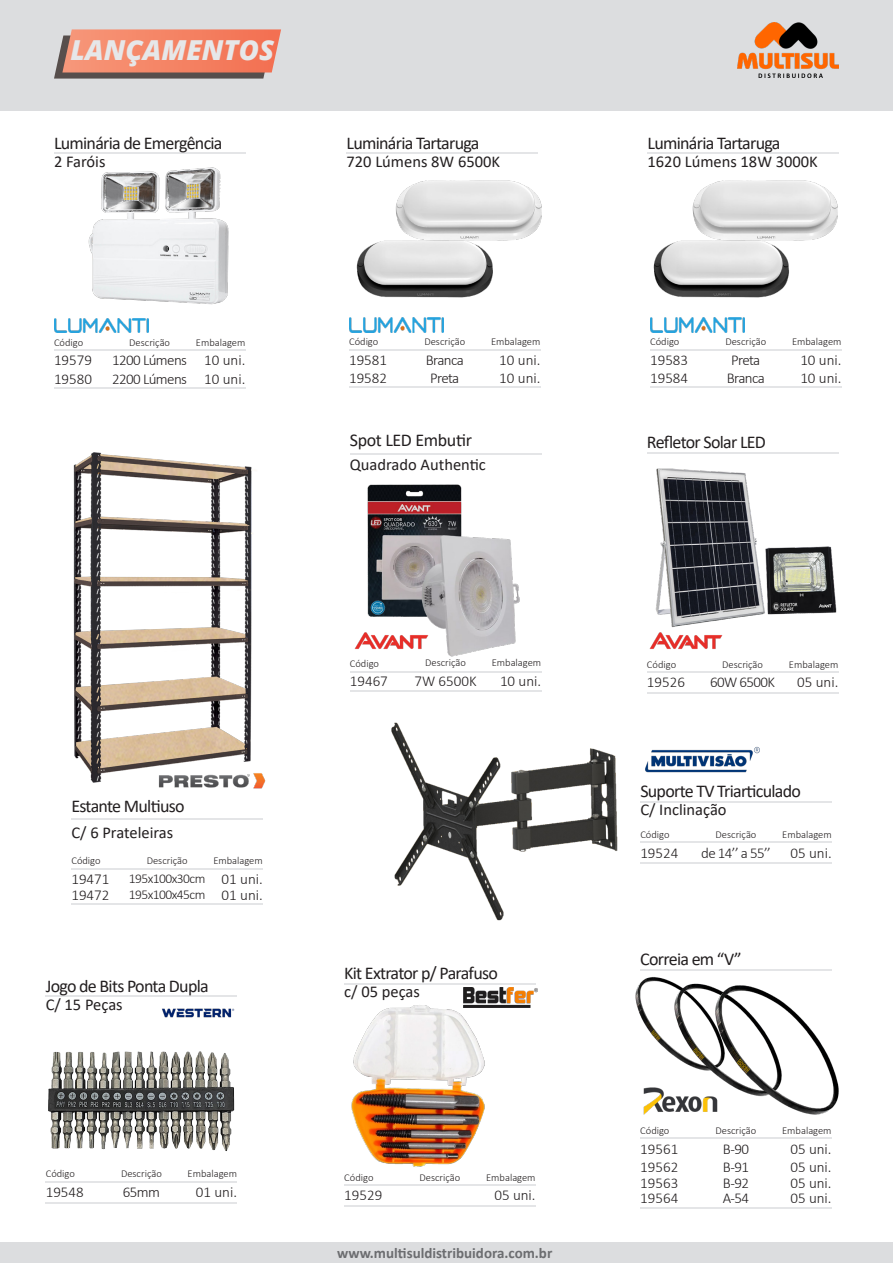
<style>
.page{position:relative;width:893px;height:1263px;background:#fff}
.page>*{position:absolute;margin:0;border:0;box-sizing:border-box;transform-origin:0 0}
.t1{font:italic 800 27.45px "Open Sans";color:#e6e7e9}
.t2{font:18px "Calibri";letter-spacing:-.04em;color:#231f20}
.t3{font:18px "Calibri";letter-spacing:-.02em;color:#231f20}
.t4{font:16.5px "Calibri";color:#231f20}
.t5{font:300 15px "Calibri";color:#231f20}
.t6{font:700 15px "Calibri";color:#6c6d70}
.t7{font:300 15px "Calibri";letter-spacing:-.04em;color:#231f20}
.t8{font:300 13.5px "Calibri";letter-spacing:-.04em;color:#231f20}
.t9{font:300 10.5px "Calibri";color:#231f20}
</style>
<div class="page">
<div style="left:0;top:0;width:893px;height:111px;background:#dcdddf"></div>
<img style="left:737px;top:23px;width:102px;height:55px">
<div style="left:0;top:1242px;width:893px;height:21px;background:#dcdddf"></div>
<svg style="left:54px;top:29px;width:227px;height:50px;background:#dd826a"></svg>
<img style="left:73px;top:452px;width:179px;height:331px">
<hr style="left:640px;top:1207px;width:192px;height:1px;background:#e4e5e7">
<hr style="left:54px;top:387px;width:191px;height:2px;background:#e4e5e7">
<hr style="left:349px;top:386px;width:191px;height:2px;background:#e4e5e7">
<hr style="left:650px;top:386px;width:191px;height:2px;background:#e4e5e7">
<hr style="left:640px;top:1137px;width:192px;height:2px;background:#e4e5e7">
<hr style="left:54px;top:349px;width:191px;height:2px;background:#e4e5e7">
<hr style="left:349px;top:349px;width:191px;height:1px;background:#e4e5e7">
<hr style="left:650px;top:349px;width:191px;height:1px;background:#e4e5e7">
<hr style="left:640px;top:969px;width:192px;height:2px;background:#e4e5e7">
<hr style="left:54px;top:152px;width:191px;height:2px;background:#e4e5e7">
<hr style="left:347px;top:152px;width:191px;height:2px;background:#e4e5e7">
<hr style="left:648px;top:152px;width:191px;height:2px;background:#e4e5e7">
<img style="left:643px;top:1087px;width:66px;height:28px">
<img style="left:54px;top:319px;width:94px;height:14px">
<img style="left:349px;top:318px;width:95px;height:14px">
<img style="left:650px;top:318px;width:95px;height:14px">
<img style="left:635px;top:977px;width:34px;height:75px">
<img style="left:669px;top:980px;width:40px;height:118px">
<img style="left:709px;top:985px;width:130px;height:130px">
<img style="left:79px;top:167px;width:150px;height:152px">
<img style="left:356px;top:241px;width:137px;height:57px">
<img style="left:653px;top:241px;width:136px;height:57px">
<img style="left:382px;top:180px;width:160px;height:73px">
<img style="left:678px;top:180px;width:160px;height:73px">
<img style="left:354px;top:635px;width:9px;height:14px">
<img style="left:649px;top:632px;width:74px;height:17px">
<hr style="left:350px;top:690px;width:191px;height:2px;background:#e4e5e7">
<hr style="left:350px;top:671px;width:191px;height:2px;background:#e4e5e7">
<hr style="left:350px;top:453px;width:191px;height:2px;background:#e4e5e7">
<img style="left:363px;top:484px;width:157px;height:173px">
<hr style="left:647px;top:692px;width:191px;height:2px;background:#e4e5e7">
<hr style="left:647px;top:671px;width:191px;height:2px;background:#e4e5e7">
<hr style="left:647px;top:452px;width:191px;height:2px;background:#e4e5e7">
<img style="left:655px;top:468px;width:182px;height:160px">
<hr style="left:640px;top:862px;width:192px;height:2px;background:#e4e5e7">
<hr style="left:640px;top:842px;width:192px;height:1px;background:#e4e5e7">
<hr style="left:640px;top:801px;width:192px;height:1px;background:#e4e5e7">
<img style="left:653px;top:746px;width:107px;height:27px">
<img style="left:391px;top:722px;width:262px;height:199px">
<img style="left:162px;top:1008px;width:73px;height:10px">
<img style="left:463px;top:987px;width:74px;height:20px">
<hr style="left:46px;top:995px;width:191px;height:2px;background:#e4e5e7">
<hr style="left:344px;top:983px;width:192px;height:1px;background:#e4e5e7">
<hr style="left:46px;top:1202px;width:191px;height:1px;background:#e4e5e7">
<hr style="left:344px;top:1205px;width:192px;height:2px;background:#e4e5e7">
<hr style="left:46px;top:1181px;width:191px;height:1px;background:#e4e5e7">
<hr style="left:344px;top:1184px;width:192px;height:2px;background:#e4e5e7">
<img style="left:48px;top:1051px;width:187px;height:100px">
<img style="left:351px;top:997px;width:142px;height:170px">
<hr style="left:71px;top:903px;width:192px;height:2px;background:#e4e5e7">
<hr style="left:71px;top:868px;width:192px;height:1px;background:#e4e5e7">
<hr style="left:71px;top:818px;width:192px;height:2px;background:#e4e5e7">
<img style="left:152px;top:769px;width:114px;height:20px">
<h1 class="t1" style="left:71px;top:29px;width:205px">LANÇAMENTOS</h1>
<p class="t2" style="left:54px;top:130px;width:170px">Luminária de Emergência</p>
<p class="t2" style="left:347px;top:130px;width:134px">Luminária Tartaruga</p>
<p class="t2" style="left:648px;top:130px;width:134px">Luminária Tartaruga</p>
<p class="t4" style="left:54px;top:150px;width:53px">2 Faróis</p>
<p class="t4" style="left:347px;top:150px;width:155px">720 Lúmens 8W 6500K</p>
<p class="t4" style="left:648px;top:150px;width:172px">1620 Lúmens 18W 3000K</p>
<p class="t9" style="left:54px;top:336px;width:31px">Código</p>
<p class="t9" style="left:349px;top:335px;width:31px">Código</p>
<p class="t9" style="left:650px;top:335px;width:31px">Código</p>
<p class="t9" style="left:196px;top:336px;width:51px">Embalagem</p>
<p class="t9" style="left:491px;top:335px;width:51px">Embalagem</p>
<p class="t9" style="left:792px;top:335px;width:51px">Embalagem</p>
<p class="t9" style="left:129px;top:336px;width:42px">Descrição</p>
<p class="t9" style="left:424px;top:335px;width:42px">Descrição</p>
<p class="t9" style="left:725px;top:335px;width:42px">Descrição</p>
<p class="t5" style="left:204px;top:351px;width:43px">10 uni.</p>
<p class="t5" style="left:499px;top:350px;width:43px">10 uni.</p>
<p class="t5" style="left:800px;top:350px;width:43px">10 uni.</p>
<p class="t7" style="left:112px;top:351px;width:76px">1200 Lúmens</p>
<p class="t5" style="left:426px;top:350px;width:40px">Branca</p>
<p class="t5" style="left:731px;top:350px;width:31px">Preta</p>
<p class="t5" style="left:54px;top:351px;width:40px">19579</p>
<p class="t5" style="left:349px;top:350px;width:40px">19581</p>
<p class="t5" style="left:650px;top:350px;width:40px">19583</p>
<p class="t5" style="left:204px;top:369px;width:43px">10 uni.</p>
<p class="t5" style="left:499px;top:369px;width:43px">10 uni.</p>
<p class="t5" style="left:800px;top:369px;width:43px">10 uni.</p>
<p class="t7" style="left:112px;top:369px;width:76px">2200 Lúmens</p>
<p class="t5" style="left:430px;top:369px;width:31px">Preta</p>
<p class="t5" style="left:727px;top:369px;width:40px">Branca</p>
<p class="t5" style="left:54px;top:369px;width:40px">19580</p>
<p class="t5" style="left:349px;top:369px;width:40px">19582</p>
<p class="t5" style="left:650px;top:369px;width:40px">19584</p>
<p class="t3" style="left:350px;top:427px;width:124px">Spot LED Embutir</p>
<p class="t4" style="left:350px;top:453px;width:138px">Quadrado Authentic</p>
<p class="t2" style="left:71px;top:794px;width:115px">Estante Multiuso</p>
<p class="t4" style="left:71px;top:821px;width:103px">C/ 6 Prateleiras</p>
<p class="t9" style="left:71px;top:854px;width:31px">Código</p>
<p class="t5" style="left:71px;top:869px;width:40px">19471</p>
<p class="t5" style="left:71px;top:886px;width:40px">19472</p>
<p class="t9" style="left:147px;top:854px;width:42px">Descrição</p>
<p class="t9" style="left:213px;top:854px;width:51px">Embalagem</p>
<p class="t8" style="left:129px;top:870px;width:78px">195x100x30cm</p>
<p class="t8" style="left:129px;top:886px;width:78px">195x100x45cm</p>
<p class="t5" style="left:222px;top:869px;width:43px">01 uni.</p>
<p class="t5" style="left:222px;top:886px;width:43px">01 uni.</p>
<p class="t2" style="left:46px;top:973px;width:165px">Jogo de Bits Ponta Dupla</p>
<p class="t4" style="left:46px;top:993px;width:78px">C/ 15 Peças</p>
<p class="t9" style="left:425px;top:656px;width:42px">Descrição</p>
<p class="t9" style="left:492px;top:656px;width:51px">Embalagem</p>
<p class="t9" style="left:350px;top:657px;width:31px">Código</p>
<p class="t5" style="left:350px;top:672px;width:40px">19467</p>
<p class="t5" style="left:414px;top:671px;width:64px">7W 6500K</p>
<p class="t5" style="left:500px;top:671px;width:43px">10 uni.</p>
<p class="t2" style="left:344px;top:960px;width:155px">Kit Extrator p/ Parafuso</p>
<p class="t4" style="left:344px;top:980px;width:77px">c/ 05 peças</p>
<p class="t9" style="left:46px;top:1167px;width:31px">Código</p>
<p class="t9" style="left:344px;top:1171px;width:31px">Código</p>
<p class="t5" style="left:46px;top:1182px;width:40px">19548</p>
<p class="t5" style="left:123px;top:1182px;width:39px">65mm</p>
<p class="t5" style="left:196px;top:1182px;width:43px">01 uni.</p>
<p class="t5" style="left:344px;top:1186px;width:40px">19529</p>
<p class="t5" style="left:494px;top:1186px;width:43px">05 uni.</p>
<p class="t9" style="left:188px;top:1167px;width:51px">Embalagem</p>
<p class="t9" style="left:486px;top:1171px;width:51px">Embalagem</p>
<p class="t9" style="left:121px;top:1167px;width:42px">Descrição</p>
<p class="t9" style="left:420px;top:1171px;width:42px">Descrição</p>
<p class="t6" style="left:337px;top:1242px;width:217px">www.multisuldistribuidora.com.br</p>
<p class="t2" style="left:647px;top:430px;width:121px">Refletor Solar LED</p>
<p class="t9" style="left:647px;top:658px;width:31px">Código</p>
<p class="t9" style="left:722px;top:658px;width:42px">Descrição</p>
<p class="t9" style="left:789px;top:658px;width:51px">Embalagem</p>
<p class="t5" style="left:647px;top:673px;width:40px">19526</p>
<p class="t7" style="left:710px;top:673px;width:66px">60W 6500K</p>
<p class="t5" style="left:797px;top:673px;width:43px">05 uni.</p>
<p class="t2" style="left:640px;top:778px;width:162px">Suporte TV Triarticulado</p>
<p class="t9" style="left:640px;top:828px;width:31px">Código</p>
<p class="t5" style="left:640px;top:843px;width:40px">19524</p>
<p class="t5" style="left:701px;top:843px;width:71px">de 14’’ a 55’’</p>
<p class="t5" style="left:790px;top:843px;width:43px">05 uni.</p>
<p class="t4" style="left:640px;top:798px;width:88px">C/ Inclinação</p>
<p class="t9" style="left:716px;top:828px;width:42px">Descrição</p>
<p class="t9" style="left:782px;top:828px;width:51px">Embalagem</p>
<p class="t2" style="left:640px;top:947px;width:103px">Correia em “V”</p>
<p class="t9" style="left:640px;top:1124px;width:31px">Código</p>
<p class="t5" style="left:640px;top:1139px;width:40px">19561</p>
<p class="t5" style="left:640px;top:1174px;width:40px">19563</p>
<p class="t5" style="left:640px;top:1157px;width:40px">19562</p>
<p class="t5" style="left:640px;top:1189px;width:40px">19564</p>
<p class="t9" style="left:715px;top:1124px;width:42px">Descrição</p>
<p class="t5" style="left:723px;top:1139px;width:28px">B-90</p>
<p class="t5" style="left:723px;top:1174px;width:28px">B-92</p>
<p class="t5" style="left:723px;top:1157px;width:28px">B-91</p>
<p class="t5" style="left:723px;top:1189px;width:28px">A-54</p>
<p class="t9" style="left:782px;top:1124px;width:51px">Embalagem</p>
<p class="t5" style="left:790px;top:1139px;width:43px">05 uni.</p>
<p class="t5" style="left:790px;top:1174px;width:43px">05 uni.</p>
<p class="t5" style="left:790px;top:1157px;width:43px">05 uni.</p>
<p class="t5" style="left:790px;top:1189px;width:43px">05 uni.</p>
</div>
